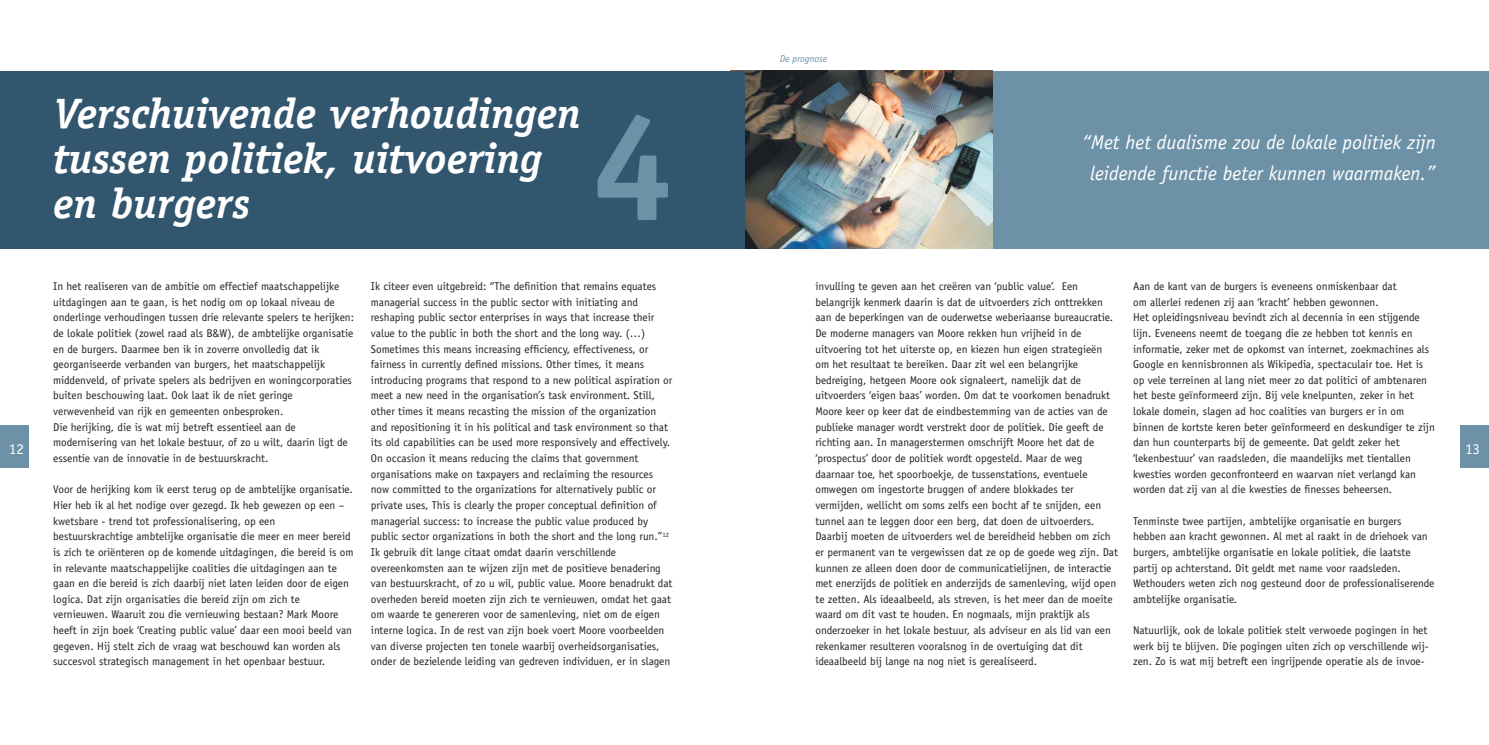
<style>
.page{position:relative;width:1489px;height:745px;background:#fff}
.page>*{position:absolute;margin:0;border:0;box-sizing:border-box;transform-origin:0 0}
.t1{font:700 150px "Officina Sans";color:#6d92a7}
.t2{font:italic 700 42.5px/45px "Officina Serif";color:#fff}
.t3{font:italic 20px/31.2px "Officina Sans";color:#fff;text-align:center}
.t4{font:15px "Officina Serif";color:#fff}
.t5{font:11.25px/15.6px "Officina Sans";color:#231f20}
.t6{font:italic 10px "Officina Sans";letter-spacing:-.005em;color:#6d92a7}
</style>
<div class="page">
<div style="left:0;top:425px;width:28px;height:43px;background:#6d92a7"></div>
<div style="left:1460px;top:425px;width:28px;height:43px;background:#6d92a7"></div>
<div style="left:744px;top:71px;width:744px;height:177px;background:#6d92a7"></div>
<img style="left:744px;top:71px;width:248px;height:177px">
<div style="left:0;top:71px;width:744px;height:177px;background:#31566d"></div>
<h2 class="t2" style="left:53px;top:94px;width:529px">Verschuivende verhoudingen tussen politiek, uitvoering en burgers</h2>
<h1 class="t1" style="left:590px;top:109px;width:85px">4</h1>
<p class="t6" style="left:780px;top:55px;width:49px">De prognose</p>
<h3 class="t3" style="left:1081px;top:128px;width:355px">“Met het dualisme zou de lokale politiek zijn leidende functie beter kunnen waarmaken.”</h3>
<p class="t5" style="left:53px;top:279px;width:302px">In het realiseren van de ambitie om effectief maatschappelijke uitdagingen aan te gaan, is het nodig om op lokaal niveau de onderlinge verhoudingen tussen drie relevante spelers te herijken: de lokale politiek (zowel raad als B&amp;W), de ambtelijke organisatie en de burgers. Daarmee ben ik in zoverre onvolledig dat ik georganiseerde verbanden van burgers, het maatschappelijk middenveld, of private spelers als bedrijven en woningcorporaties buiten beschouwing laat. Ook laat ik de niet geringe verwevenheid van rijk en gemeenten onbesproken.<br>Die herijking, die is wat mij betreft essentieel aan de modernisering van het lokale bestuur, of zo u wilt, daarin ligt de essentie van de innovatie in de bestuurskracht.</p>
<p class="t5" style="left:53px;top:482px;width:302px">Voor de herijking kom ik eerst terug op de ambtelijke organisatie.<br>Hier heb ik al het nodige over gezegd. Ik heb gewezen op een – kwetsbare - trend tot professionalisering, op een bestuurskrachtige ambtelijke organisatie die meer en meer bereid is zich te oriënteren op de komende uitdagingen, die bereid is om in relevante maatschappelijke coalities die uitdagingen aan te gaan en die bereid is zich daarbij niet laten leiden door de eigen logica. Dat zijn organisaties die bereid zijn om zich te vernieuwen. Waaruit zou die vernieuwing bestaan? Mark Moore heeft in zijn boek ‘Creating public value’ daar een mooi beeld van gegeven. Hij stelt zich de vraag wat beschouwd kan worden als succesvol strategisch management in het openbaar bestuur.</p>
<p class="t5" style="left:371px;top:279px;width:303px">Ik citeer even uitgebreid: “The definition that remains equates managerial success in the public sector with initiating and reshaping public sector enterprises in ways that increase their value to the public in both the short and the long way. (…)<br>Sometimes this means increasing efficiency, effectiveness, or fairness in currently defined missions. Other times, it means introducing programs that respond to a new political aspiration or meet a new need in the organisation’s task environment. Still, other times it means recasting the mission of the organization and repositioning it in his political and task environment so that its old capabilities can be used more responsively and effectively.<br>On occasion it means reducing the claims that government organisations make on taxpayers and reclaiming the resources now committed to the organizations for alternatively public or private uses, This is clearly the proper conceptual definition of managerial success: to increase the public value produced by public sector organizations in both the short and the long run.”<sup>12<br></sup>Ik gebruik dit lange citaat omdat daarin verschillende overeenkomsten aan te wijzen zijn met de positieve benadering van bestuurskracht, of zo u wil, public value. Moore benadrukt dat overheden bereid moeten zijn zich te vernieuwen, omdat het gaat om waarde te genereren voor de samenleving, niet om de eigen interne logica. In de rest van zijn boek voert Moore voorbeelden van diverse projecten ten tonele waarbij overheidsorganisaties, onder de bezielende leiding van gedreven individuen, er in slagen</p>
<p class="t5" style="left:815px;top:279px;width:304px">invulling te geven aan het creëren van ‘public value’. Een belangrijk kenmerk daarin is dat de uitvoerders zich onttrekken aan de beperkingen van de ouderwetse weberiaanse bureaucratie.<br>De moderne managers van Moore rekken hun vrijheid in de uitvoering tot het uiterste op, en kiezen hun eigen strategieën om het resultaat te bereiken. Daar zit wel een belangrijke bedreiging, hetgeen Moore ook signaleert, namelijk dat de uitvoerders ‘eigen baas’ worden. Om dat te voorkomen benadrukt Moore keer op keer dat de eindbestemming van de acties van de publieke manager wordt verstrekt door de politiek. Die geeft de richting aan. In managerstermen omschrijft Moore het dat de ‘prospectus’ door de politiek wordt opgesteld. Maar de weg daarnaar toe, het spoorboekje, de tussenstations, eventuele omwegen om ingestorte bruggen of andere blokkades ter vermijden, wellicht om soms zelfs een bocht af te snijden, een tunnel aan te leggen door een berg, dat doen de uitvoerders.<br>Daarbij moeten de uitvoerders wel de bereidheid hebben om zich er permanent van te vergewissen dat ze op de goede weg zijn. Dat kunnen ze alleen doen door de communicatielijnen, de interactie met enerzijds de politiek en anderzijds de samenleving, wijd open te zetten. Als ideaalbeeld, als streven, is het meer dan de moeite waard om dit vast te houden. En nogmaals, mijn praktijk als onderzoeker in het lokale bestuur, als adviseur en als lid van een rekenkamer resulteren vooralsnog in de overtuiging dat dit ideaalbeeld bij lange na nog niet is gerealiseerd.</p>
<p class="t5" style="left:1133px;top:279px;width:303px">Aan de kant van de burgers is eveneens onmiskenbaar dat<br>om allerlei redenen zij aan ‘kracht’ hebben gewonnen.<br>Het opleidingsniveau bevindt zich al decennia in een stijgende lijn. Eveneens neemt de toegang die ze hebben tot kennis en informatie, zeker met de opkomst van internet, zoekmachines als Google en kennisbronnen als Wikipedia, spectaculair toe. Het is op vele terreinen al lang niet meer zo dat politici of ambtenaren het beste geïnformeerd zijn. Bij vele knelpunten, zeker in het lokale domein, slagen ad hoc coalities van burgers er in om binnen de kortste keren beter geïnformeerd en deskundiger te zijn dan hun counterparts bij de gemeente. Dat geldt zeker het ‘lekenbestuur’ van raadsleden, die maandelijks met tientallen kwesties worden geconfronteerd en waarvan niet verlangd kan worden dat zij van al die kwesties de finesses beheersen.</p>
<h3 class="t4" style="left:9px;top:443px;width:16px">12</h3>
<h3 class="t4" style="left:1464px;top:443px;width:16px">13</h3>
<p class="t5" style="left:1133px;top:513px;width:303px">Tenminste twee partijen, ambtelijke organisatie en burgers hebben aan kracht gewonnen. Al met al raakt in de driehoek van burgers, ambtelijke organisatie en lokale politiek, die laatste partij op achterstand. Dit geldt met name voor raadsleden.<br>Wethouders weten zich nog gesteund door de professionaliserende ambtelijke organisatie.</p>
<p class="t5" style="left:1133px;top:623px;width:297px;text-align:justify">Natuurlijk, ook de lokale politiek stelt verwoede pogingen in het werk bij te blijven. Die pogingen uiten zich op verschillende wij&shy;zen. Zo is wat mij betreft een ingrijpende operatie als de invoe-</p>
</div>
